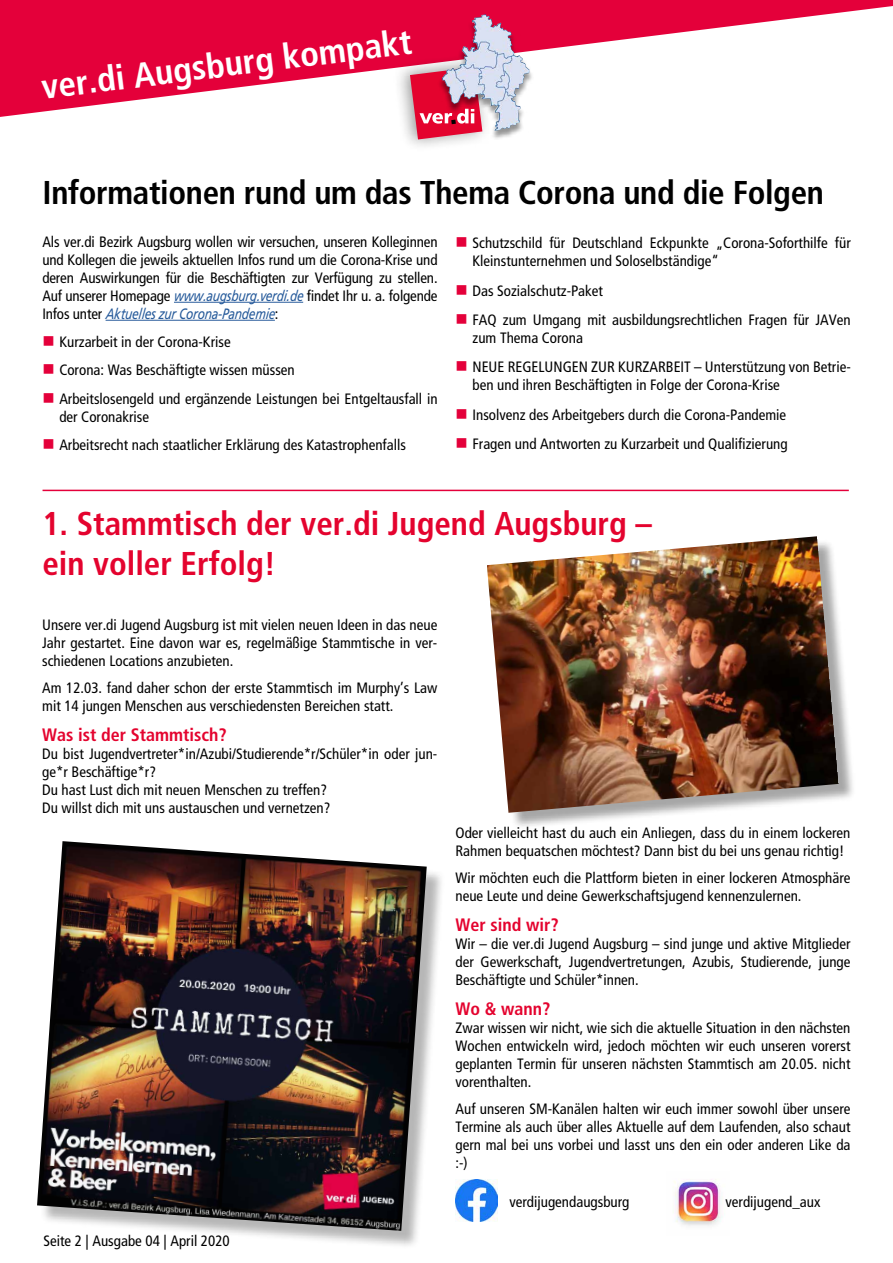
<style>
.page{position:relative;width:893px;height:1263px;background:#fff}
.page>*{position:absolute;margin:0;border:0;box-sizing:border-box;transform-origin:0 0}
.t1{font:700 condensed 35.1px "Frutiger";color:#fff}
.t2{font:700 condensed 33px/39.6px "Frutiger";color:#e4032e}
.t3{font:700 condensed 33px "Frutiger";letter-spacing:-.01em;color:#000}
.t4{font:700 condensed 18px "Frutiger";color:#e4032e}
.t5{font:condensed 15px/18px "Frutiger";color:#000}
.s1{font-style:italic;color:#275b9b}
.s2{color:#e4003a}
</style>
<div class="page">
<img style="left:674px;top:1179px;width:48px;height:47px">
<svg style="left:0;top:0;width:893px;height:117px;fill:#e4003a"></svg>
<div style="left:393px;top:53px;width:99px;height:99px;background:#000;opacity:.4"></div>
<svg style="left:410px;top:67px;width:28px;height:72px;background:#e03d5c"></svg>
<div style="left:438px;top:15px;width:96px;height:125px;background:#000;opacity:.42"></div>
<img style="left:462px;top:15px;width:22px;height:49px">
<hr style="left:43px;top:490px;width:806px;height:1px;background:#e4003a">
<hr style="left:174px;top:302px;width:129px;height:1px;background:#275b9b">
<hr style="left:106px;top:320px;width:169px;height:1px;background:#275b9b">
<div style="left:490px;top:539px;width:366px;height:291px;background:#000;opacity:.35"></div>
<img style="left:487px;top:536px;width:352px;height:277px">
<div style="left:40px;top:844px;width:405px;height:405px;background:#000;opacity:.29"></div>
<img style="left:37px;top:841px;width:390px;height:390px">
<img style="left:455px;top:1179px;width:42px;height:42px">
<h1 class="t1" style="left:39px;top:66px;width:374px;rotate:-7deg">ver.di Augsburg kompakt</h1>
<h2 class="t3" style="left:43px;top:173px;width:783px">Informationen rund um das Thema Corona und die Folgen</h2>
<p class="t5" style="left:42px;top:233px;width:397px;text-align:justify">Als ver.di Bezirk Augsburg wollen wir versuchen, unseren Kolleginnen und Kollegen die jeweils aktuellen Infos rund um die Corona-Krise und deren Auswirkungen für die Beschäftigten zur Verfügung zu stellen.<br>Auf unserer Homepage <span class="s1">www.augsburg.verdi.de</span> findet Ihr u. a. folgende Infos unter <span class="s1">Aktuelles zur Corona-Pandemie</span>:</p>
<p class="t5" style="left:42px;top:333px;width:190px"><span class="s2">■</span> Kurzarbeit in der Corona-Krise</p>
<p class="t5" style="left:42px;top:361px;width:254px"><span class="s2">■</span> Corona: Was Beschäftigte wissen müssen</p>
<p class="t5" style="left:59px;top:390px;width:380px;text-indent:-17px"><span class="s2">■</span> Arbeitslosengeld und ergänzende Leistungen bei Entgeltausfall in der Coronakrise</p>
<p class="t5" style="left:42px;top:436px;width:365px"><span class="s2">■</span> Arbeitsrecht nach staatlicher Erklärung des Katastrophenfalls</p>
<p class="t5" style="left:472px;top:234px;width:380px;text-indent:-17px"><span class="s2">■</span> Schutzschild für Deutschland Eckpunkte „Corona-Soforthilfe für<br>Kleinstunternehmen und Soloselbständige“</p>
<p class="t5" style="left:455px;top:281px;width:149px"><span class="s2">■</span> Das Sozialschutz-Paket</p>
<p class="t5" style="left:472px;top:311px;width:380px;text-indent:-17px"><span class="s2">■</span> FAQ zum Umgang mit ausbildungsrechtlichen Fragen für JAVen zum Thema Corona</p>
<p class="t5" style="left:472px;top:358px;width:380px;text-indent:-17px"><span class="s2">■</span> NEUE REGELUNGEN ZUR KURZARBEIT – Unterstützung von Betrie&shy;ben und ihren Beschäftigten in Folge der Corona-Krise</p>
<p class="t5" style="left:455px;top:406px;width:332px"><span class="s2">■</span> Insolvenz des Arbeitgebers durch die Corona-Pandemie</p>
<p class="t5" style="left:455px;top:435px;width:334px"><span class="s2">■</span> Fragen und Antworten zu Kurzarbeit und Qualifizierung</p>
<h2 class="t2" style="left:42px;top:504px;width:611px">1. Stammtisch der ver.di Jugend Augsburg – ein voller Erfolg!</h2>
<p class="t5" style="left:42px;top:616px;width:397px;text-align:justify">Unsere ver.di Jugend Augsburg ist mit vielen neuen Ideen in das neue Jahr gestartet. Eine davon war es, regelmäßige Stammtische in ver&shy;schiedenen Locations anzubieten.</p>
<p class="t5" style="left:42px;top:678px;width:397px">Am 12.03. fand daher schon der erste Stammtisch im Murphy’s Law mit 14 jungen Menschen aus verschiedensten Bereichen statt.</p>
<p class="t4" style="left:42px;top:724px;width:186px">Was ist der Stammtisch?</p>
<p class="t5" style="left:42px;top:745px;width:397px">Du bist Jugendvertreter*in/Azubi/Studierende*r/Schüler*in oder jun&shy;ge*r Beschäftige*r?<br>Du hast Lust dich mit neuen Menschen zu treffen?<br>Du willst dich mit uns austauschen und vernetzen?</p>
<p class="t5" style="left:43px;top:1232px;width:188px">Seite 2 | Ausgabe 04 | April 2020</p>
<p class="t5" style="left:455px;top:824px;width:396px">Oder vielleicht hast du auch ein Anliegen, dass du in einem lockeren<br>Rahmen bequatschen möchtest? Dann bist du bei uns genau richtig!</p>
<p class="t5" style="left:455px;top:869px;width:396px">Wir möchten euch die Plattform bieten in einer lockeren Atmosphäre neue Leute und deine Gewerkschaftsjugend kennenzulernen.</p>
<p class="t4" style="left:455px;top:914px;width:105px">Wer sind wir?</p>
<p class="t5" style="left:455px;top:935px;width:396px;text-align:justify">Wir – die ver.di Jugend Augsburg – sind junge und aktive Mitglieder der Gewerkschaft, Jugendvertretungen, Azubis, Studierende, junge Beschäftigte und Schüler*innen.</p>
<p class="t4" style="left:455px;top:998px;width:97px">Wo &amp; wann?</p>
<p class="t5" style="left:455px;top:1019px;width:396px;text-align:justify">Zwar wissen wir nicht, wie sich die aktuelle Situation in den nächsten Wochen entwickeln wird, jedoch möchten wir euch unseren vorerst geplanten Termin für unseren nächsten Stammtisch am 20.05. nicht vorenthalten.</p>
<p class="t5" style="left:455px;top:1099px;width:396px;text-align:justify">Auf unseren SM-Kanälen halten wir euch immer sowohl über unsere Termine als auch über alles Aktuelle auf dem Laufenden, also schaut gern mal bei uns vorbei und lasst uns den ein oder anderen Like da :-)</p>
<p class="t5" style="left:509px;top:1193px;width:121px">verdijugendaugsburg</p>
<p class="t5" style="left:725px;top:1193px;width:96px">verdijugend_aux</p>
</div>
